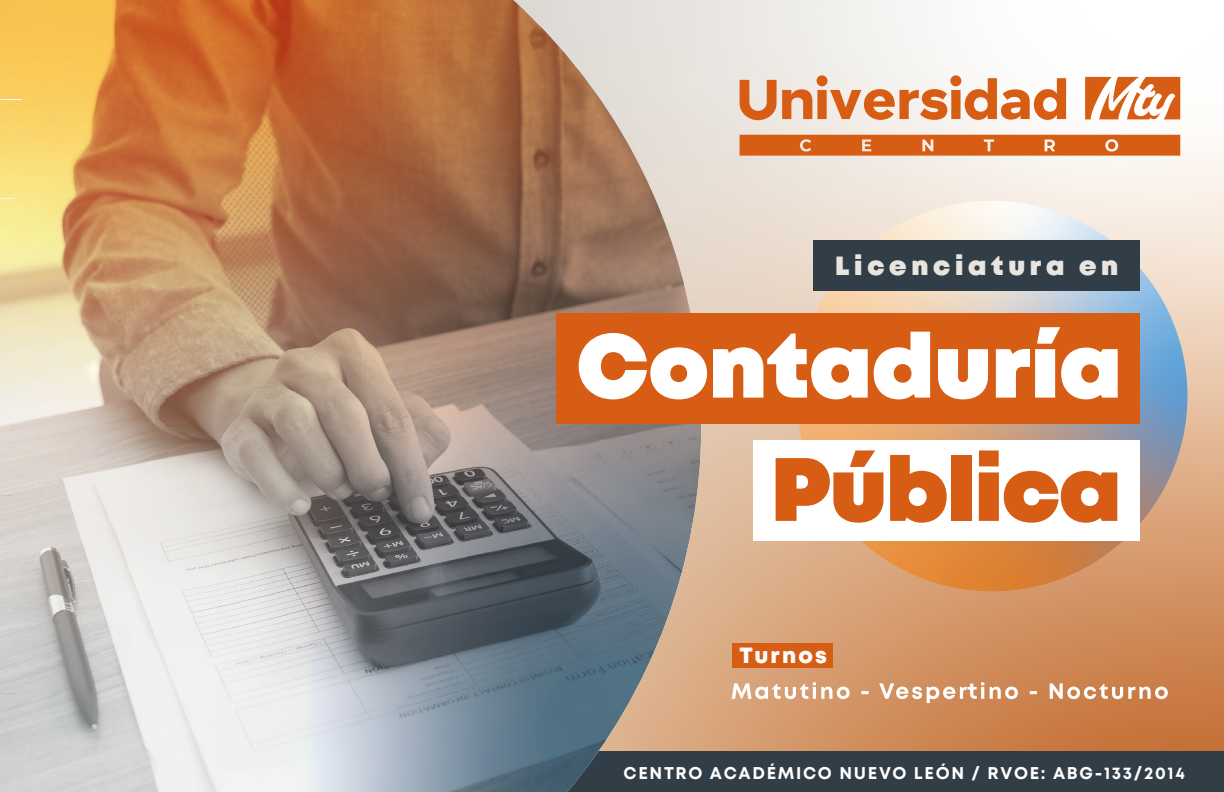
<style>
.page{position:relative;width:1224px;height:792px;background:#fff}
.page>*{position:absolute;margin:0;border:0;box-sizing:border-box;transform-origin:0 0}
.t1{font:900 89.8px "Mont";color:#fff}
.t2{font:900 89.8px "Mont";letter-spacing:-.015em;color:#d75d14}
.t3{font:900 26.4px "Mont";letter-spacing:.18em;color:#e9e4dd}
.t4{font:800 22px "Mont";letter-spacing:.1em;color:#fff}
.t5{font:700 17px "Mont";letter-spacing:.1em;color:#fff}
</style>
<div class="page">
<svg style="left:701px;top:0;width:523px;height:752px"></svg>
<div style="left:0;top:752px;width:1224px;height:40px;background:#313e48"></div>
<img style="left:0;top:0;width:701px;height:792px">
<div style="left:732px;top:643px;width:101px;height:25px;background:#d75d14"></div>
<svg style="left:732px;top:682px;width:436px;height:21px"></svg>
<svg style="left:797px;top:201px;width:390px;height:390px;background:#c7b1a0"></svg>
<div style="left:556px;top:313px;width:584px;height:111px;background:#d75d14"></div>
<div style="left:753px;top:441px;width:387px;height:100px;background:#fff"></div>
<div style="left:813px;top:240px;width:327px;height:51px;background:#313e48"></div>
<svg style="left:740px;top:75px;width:326px;height:45px"></svg>
<svg style="left:1085px;top:77px;width:95px;height:42px"></svg>
<svg style="left:740px;top:135px;width:440px;height:21px;background:#d86621"></svg>
<h2 class="t3" style="left:835px;top:249px;width:285px">Licenciatura en</h2>
<h1 class="t1" style="left:577px;top:308px;width:547px">Contaduría</h1>
<h1 class="t2" style="left:771px;top:431px;width:352px">Pública</h1>
<p class="t4" style="left:740px;top:641px;width:89px">Turnos</p>
<p class="t5" style="left:624px;top:762px;width:563px">CENTRO ACADÉMICO NUEVO LEÓN / RVOE: ABG-133/2014</p>
</div>
